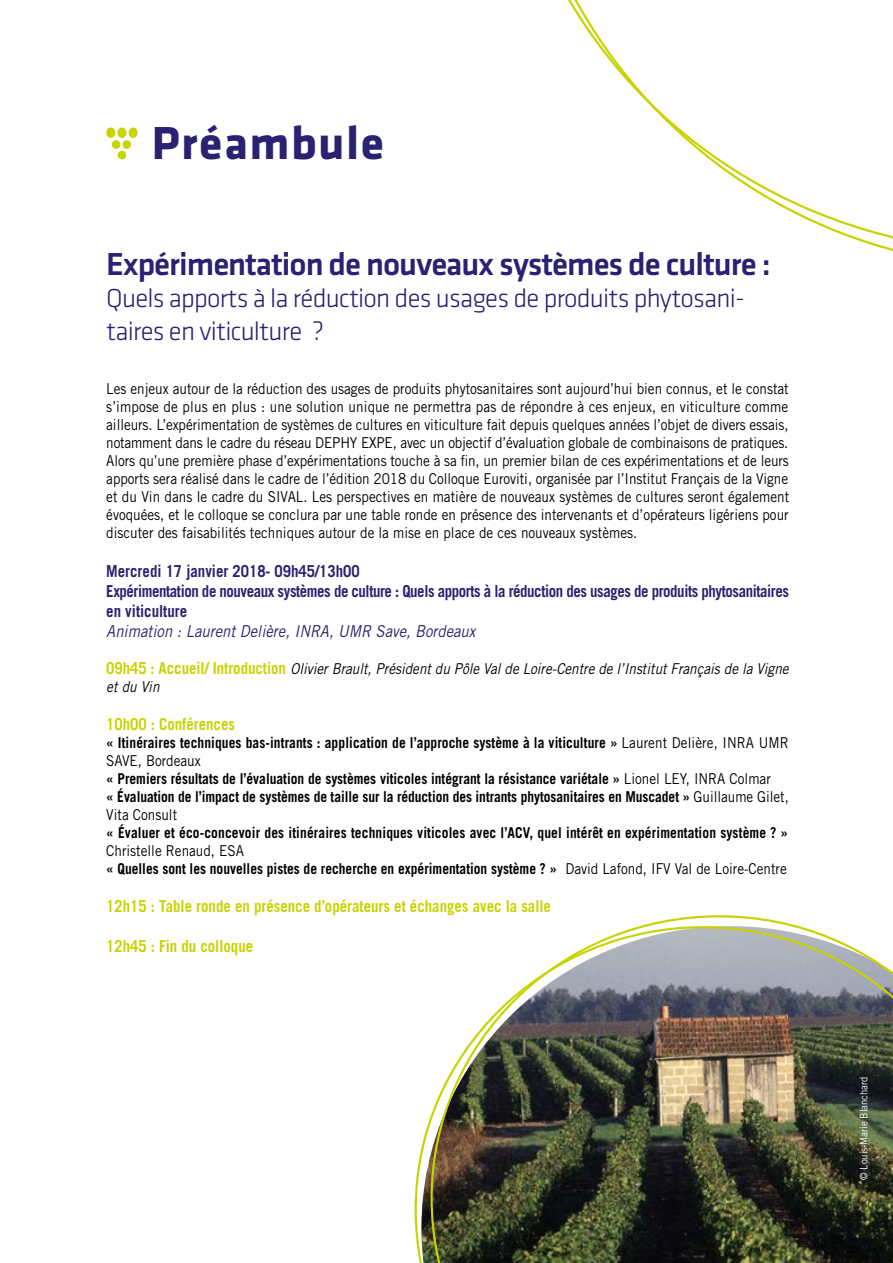
<style>
.page{position:relative;width:893px;height:1263px;background:#fff}
.page>*{position:absolute;margin:0;border:0;box-sizing:border-box;transform-origin:0 0}
.t1{font:700 48px "Klavika";letter-spacing:.03em;color:#2b2171}
.t2{font:500 33px "Klavika";letter-spacing:-.03em;color:#2b2171}
.t3{font:300 27px/32.4px "Klavika";letter-spacing:-.03em;color:#2b2171}
.t4{font:700 16.5px/19.8px "Trade Gothic LT Std";letter-spacing:-.025em;color:#2b2171;scale:.9 1}
.t5{font:700 16.5px "Trade Gothic LT Std";color:#c8d300;scale:.9 1}
.t6{font:italic 16.5px "Trade Gothic LT Std";color:#2b2171;scale:.9 1}
.t7{font:15px/18px "Trade Gothic LT Std";color:#000;text-align:justify;scale:.9 1}
.t8{font:700 15px/18px "Trade Gothic LT Std";color:#000;scale:.9 1}
.t9{font:italic 15px/18px "Trade Gothic LT Std";color:#000;scale:.9 1}
.t10{font:10.5px "Trade Gothic LT Std";color:#fff;scale:.9 1}
.s1{font-weight:700;font-style:normal;font-size:16.5px;color:#c8d300}
.s2{font-weight:400}
</style>
<div class="page">
<div style="left:106px;top:127px;width:9px;height:11px;background:#c8d300;border-radius:50%"></div>
<div style="left:117px;top:127px;width:9px;height:11px;background:#c8d300;border-radius:50%"></div>
<div style="left:118px;top:151px;width:8px;height:8px;background:#c8d300;border-radius:50%"></div>
<div style="left:129px;top:127px;width:9px;height:11px;background:#c8d300;border-radius:50%"></div>
<div style="left:112px;top:140px;width:8px;height:9px;background:#c8d300;border-radius:50%"></div>
<div style="left:122px;top:140px;width:9px;height:9px;background:#c8d300;border-radius:50%"></div>
<svg style="left:415px;top:1115px;width:16px;height:148px"></svg>
<img style="left:431px;top:915px;width:462px;height:348px">
<svg style="left:568px;top:0;width:325px;height:248px"></svg>
<h1 class="t1" style="left:152px;top:117px;width:234px">Préambule</h1>
<h2 class="t2" style="left:106px;top:246px;width:666px">Expérimentation de nouveaux systèmes de culture :</h2>
<h3 class="t3" style="left:106px;top:283px;width:640px">Quels apports à la réduction des usages de produits phytosani&shy;taires en viticulture ?</h3>
<p class="t7" style="left:106px;top:379px;width:760px">Les enjeux autour de la réduction des usages de produits phytosanitaires sont aujourd’hui bien connus, et le constat s’impose de plus en plus : une solution unique ne permettra pas de répondre à ces enjeux, en viticulture comme ailleurs. L’expérimentation de systèmes de cultures en viticulture fait depuis quelques années l’objet de divers essais, notamment dans le cadre du réseau DEPHY EXPE, avec un objectif d’évaluation globale de combinaisons de pratiques.<br>Alors qu’une première phase d’expérimentations touche à sa fin, un premier bilan de ces expérimentations et de leurs apports sera réalisé dans le cadre de l’édition 2018 du Colloque Euroviti, organisée par l’Institut Français de la Vigne et du Vin dans le cadre du SIVAL. Les perspectives en matière de nouveaux systèmes de cultures seront également évoquées, et le colloque se conclura par une table ronde en présence des intervenants et d’opérateurs ligériens pour discuter des faisabilités techniques autour de la mise en place de ces nouveaux systèmes.</p>
<p class="t4" style="left:106px;top:561px;width:760px">Mercredi 17 janvier 2018- 09h45/13h00<br>Expérimentation de nouveaux systèmes de culture : Quels apports à la réduction des usages de produits phytosanitaires en viticulture</p>
<p class="t6" style="left:106px;top:621px;width:412px">Animation : Laurent Delière, INRA, UMR Save, Bordeaux</p>
<p class="t9" style="left:106px;top:660px;width:760px"><span class="s1">09h45 : Accueil/ Introduction</span> Olivier Brault, Président du Pôle Val de Loire-Centre de l’Institut Français de la Vigne et du Vin</p>
<p class="t5" style="left:106px;top:714px;width:145px">10h00 : Conférences</p>
<p class="t8" style="left:106px;top:734px;width:760px">« Itinéraires techniques bas-intrants : application de l’approche système à la viticulture » <span class="s2">Laurent Delière, INRA UMR SAVE, Bordeaux<br></span>« Premiers résultats de l’évaluation de systèmes viticoles intégrant la résistance variétale » <span class="s2">Lionel LEY, INRA Colmar<br></span>« Évaluation de l’impact de systèmes de taille sur la réduction des intrants phytosanitaires en Muscadet » <span class="s2">Guillaume Gilet, Vita Consult</span></p>
<p class="t8" style="left:106px;top:824px;width:759px">« Évaluer et éco-concevoir des itinéraires techniques viticoles avec l’ACV, quel intérêt en expérimentation système ? »</p>
<p class="t8" style="left:106px;top:842px;width:758px"><span class="s2">Christelle Renaud, ESA<br></span>« Quelles sont les nouvelles pistes de recherche en expérimentation système ? » <span class="s2">David Lafond, IFV Val de Loire-Centre</span></p>
<p class="t5" style="left:106px;top:896px;width:496px">12h15 : Table ronde en présence d’opérateurs et échanges avec la salle</p>
<p class="t5" style="left:106px;top:935px;width:165px">12h45 : Fin du colloque</p>
<p class="t10" style="left:857px;top:1180px;width:117px;rotate:-90deg">© Louis-Marie Blanchard</p>
</div>
